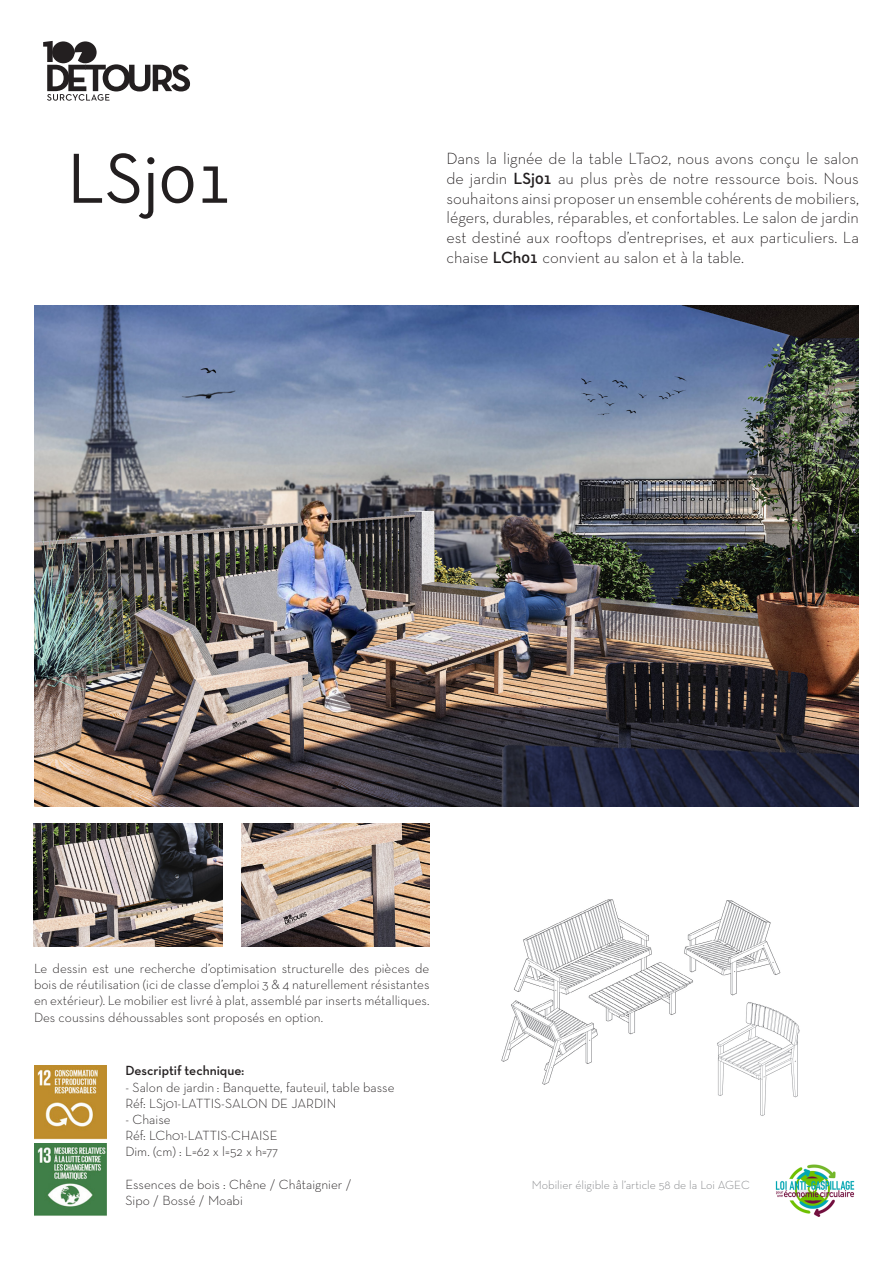
<style>
.page{position:relative;width:893px;height:1263px;background:#fff}
.page>*{position:absolute;margin:0;border:0;box-sizing:border-box;transform-origin:0 0}
.t1{font:72px "Neutra Text TF";color:#231f20}
.t2{font:300 16.5px/19.8px "Neutra Text";color:#231f20;text-align:justify}
.t3{font:300 13.5px/16.2px "Neutra Text";color:#231f20}
.t4{font:600 13.5px "Neutra Text TF";color:#231f20}
.t5{font:300 12px "Neutra Text";color:#808285}
.s1{font-family:"Neutra Text TF";font-weight:600}
</style>
<div class="page">
<svg style="left:43px;top:41px;width:147px;height:60px"></svg>
<img style="left:34px;top:1144px;width:73px;height:72px">
<img style="left:34px;top:1066px;width:73px;height:73px">
<img style="left:775px;top:1164px;width:80px;height:52px">
<img style="left:501px;top:899px;width:280px;height:186px">
<img style="left:34px;top:823px;width:188px;height:123px">
<img style="left:241px;top:823px;width:189px;height:123px">
<img style="left:34px;top:305px;width:825px;height:502px">
<img style="left:677px;top:992px;width:123px;height:124px">
<h1 class="t1" style="left:67px;top:135px;width:168px">LSj01</h1>
<p class="t2" style="left:446px;top:148px;width:414px">Dans la lignée de la table LTa02, nous avons conçu le salon de jardin <span class="s1">LSj01</span> au plus près de notre ressource bois. Nous souhaitons ainsi proposer un ensemble cohérents de mobiliers, légers, durables, réparables, et confortables. Le salon de jardin est destiné aux rooftops d’entreprises, et aux particuliers. La chaise <span class="s1">LCh01</span> convient au salon et à la table.</p>
<p class="t3" style="left:34px;top:960px;width:397px;text-align:justify">Le dessin est une recherche d’optimisation structurelle des pièces de bois de réutilisation (ici de classe d’emploi 3 &amp; 4 naturellement résistantes en extérieur). Le mobilier est livré à plat, assemblé par inserts métalliques.<br>Des coussins déhoussables sont proposés en option.</p>
<p class="t4" style="left:126px;top:1062px;width:120px">Descriptif technique:</p>
<p class="t3" style="left:126px;top:1078px;width:271px">- Salon de jardin : Banquette, fauteuil, table basse<br>Réf: LSj01-LATTIS-SALON DE JARDIN</p>
<p class="t3" style="left:126px;top:1111px;width:154px">- Chaise<br>Réf: LCh01-LATTIS-CHAISE<br>Dim. (cm) : L=62 x l=52 x h=77</p>
<p class="t3" style="left:126px;top:1176px;width:228px">Essences de bois : Chêne / Châtaignier /<br>Sipo / Bossé / Moabi</p>
<p class="t5" style="left:532px;top:1178px;width:220px">Mobilier éligible à l’article 58 de la Loi AGEC</p>
</div>
